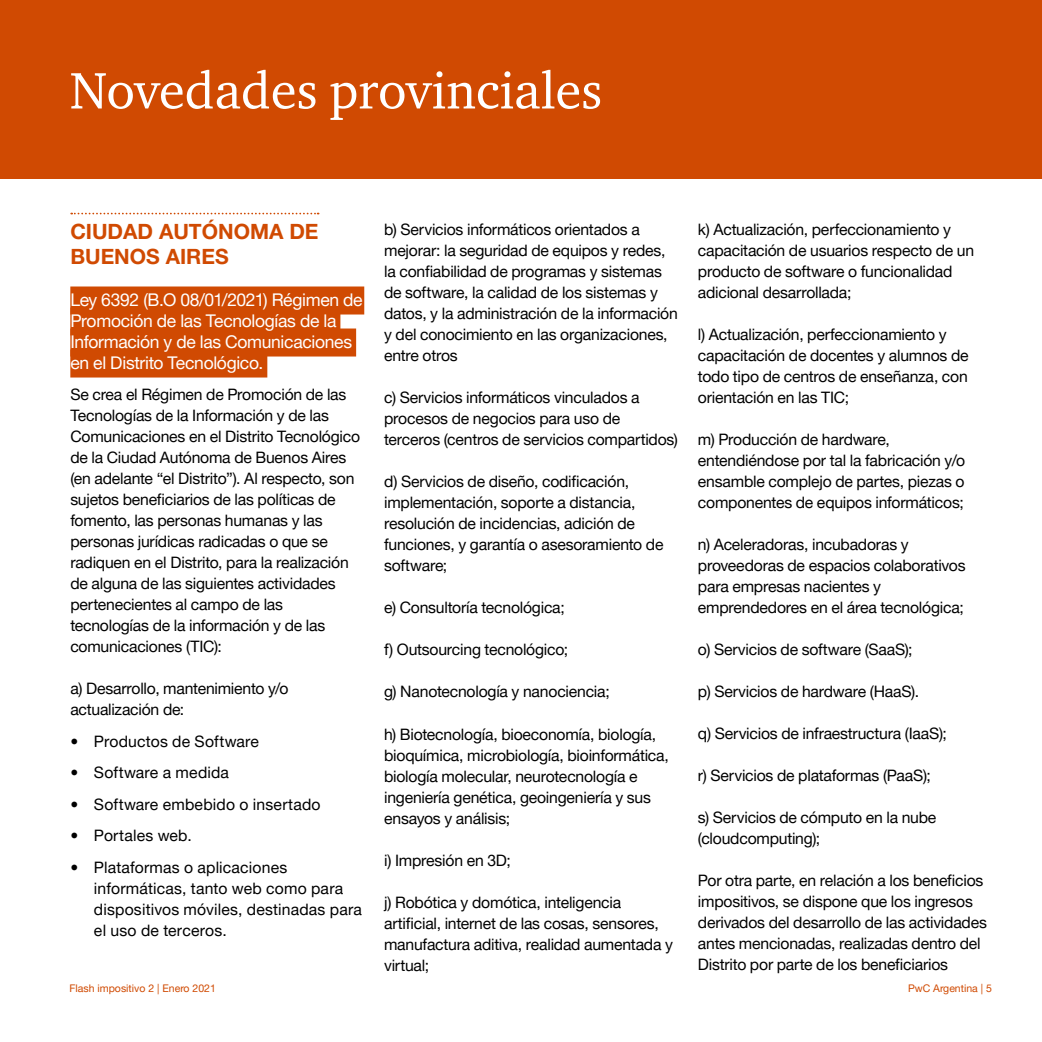
<style>
.page{position:relative;width:1042px;height:1042px;background:#fff}
.page>*{position:absolute;margin:0;border:0;box-sizing:border-box;transform-origin:0 0}
.t1{font:52.5px "ITC Charter Com";color:#fff}
.t2{font:700 21px/24.5px "Helvetica Neue LT Pro";color:#d04a02}
.t3{font:17.5px/21px "Helvetica Neue LT Pro";letter-spacing:-.02em;color:#fff}
.t4{font:15.75px/21px "Helvetica Neue LT Pro";letter-spacing:-.015em;color:#000}
.t5{font:15.75px/21px "Helvetica Neue LT Pro";letter-spacing:.01em;color:#000}
.t6{font:15.75px "Helvetica Neue LT Pro";letter-spacing:.015em;color:#000}
.t7{font:10.5px "Helvetica Neue LT Pro";color:#d04a02}
</style>
<div class="page">
<svg style="left:71px;top:213px;width:248px;height:1px"></svg>
<div style="left:70px;top:286px;width:294px;height:28px;background:#d04a02"></div>
<div style="left:70px;top:307px;width:270px;height:28px;background:#d04a02"></div>
<div style="left:70px;top:328px;width:286px;height:28px;background:#d04a02"></div>
<div style="left:70px;top:349px;width:197px;height:28px;background:#d04a02"></div>
<div style="left:0;top:0;width:1042px;height:179px;background:#d04a02"></div>
<h1 class="t1" style="left:70px;top:58px;width:534px">Novedades provinciales</h1>
<h2 class="t2" style="left:70px;top:219px;width:250px">CIUDAD AUTÓNOMA DE<br>BUENOS AIRES</h2>
<p class="t3" style="left:70px;top:289px;width:294px">Ley 6392 (B.O 08/01/2021) Régimen de Promoción de las Tecnologías de la Información y de las Comunicaciones en el Distrito Tecnológico.</p>
<p class="t4" style="left:70px;top:384px;width:291px">Se crea el Régimen de Promoción de las Tecnologías de la Información y de las Comunicaciones en el Distrito Tecnológico de la Ciudad Autónoma de Buenos Aires (en adelante “el Distrito”). Al respecto, son sujetos beneficiarios de las políticas de fomento, las personas humanas y las personas jurídicas radicadas o que se radiquen en el Distrito, para la realización de alguna de las siguientes actividades pertenecientes al campo de las tecnologías de la información y de las comunicaciones (TIC):</p>
<p class="t4" style="left:70px;top:678px;width:220px">a) Desarrollo, mantenimiento y/o actualización de:</p>
<p class="t5" style="left:70px;top:730px;width:190px">• Productos de Software</p>
<p class="t5" style="left:70px;top:762px;width:160px">• Software a medida</p>
<p class="t5" style="left:70px;top:793px;width:252px">• Software embebido o insertado</p>
<p class="t6" style="left:70px;top:826px;width:123px">• Portales web.</p>
<p class="t5" style="left:94px;top:856px;width:269px;text-indent:-24px">• Plataformas o aplicaciones informáticas, tanto web como para dispositivos móviles, destinadas para el uso de terceros.</p>
<p class="t4" style="left:384px;top:219px;width:295px">b) Servicios informáticos orientados a mejorar: la seguridad de equipos y redes, la confiabilidad de programas y sistemas de software, la calidad de los sistemas y datos, y la administración de la información y del conocimiento en las organizaciones, entre otros</p>
<p class="t4" style="left:384px;top:387px;width:295px">c) Servicios informáticos vinculados a procesos de negocios para uso de terceros (centros de servicios compartidos)</p>
<p class="t4" style="left:384px;top:471px;width:281px">d) Servicios de diseño, codificación, implementación, soporte a distancia, resolución de incidencias, adición de funciones, y garantía o asesoramiento de software;</p>
<p class="t4" style="left:384px;top:597px;width:182px">e) Consultoría tecnológica;</p>
<p class="t4" style="left:384px;top:639px;width:186px">f) Outsourcing tecnológico;</p>
<p class="t4" style="left:384px;top:681px;width:227px">g) Nanotecnología y nanociencia;</p>
<p class="t4" style="left:384px;top:723px;width:286px">h) Biotecnología, bioeconomía, biología, bioquímica, microbiología, bioinformática, biología molecular, neurotecnología e ingeniería genética, geoingeniería y sus ensayos y análisis;</p>
<p class="t4" style="left:384px;top:849px;width:128px">i) Impresión en 3D;</p>
<p class="t4" style="left:384px;top:891px;width:290px">j) Robótica y domótica, inteligencia artificial, internet de las cosas, sensores, manufactura aditiva, realidad aumentada y virtual;</p>
<p class="t4" style="left:698px;top:219px;width:278px">k) Actualización, perfeccionamiento y capacitación de usuarios respecto de un producto de software o funcionalidad adicional desarrollada;</p>
<p class="t4" style="left:698px;top:324px;width:272px">l) Actualización, perfeccionamiento y capacitación de docentes y alumnos de todo tipo de centros de enseñanza, con orientación en las TIC;</p>
<p class="t4" style="left:698px;top:429px;width:269px">m) Producción de hardware, entendiéndose por tal la fabricación y/o ensamble complejo de partes, piezas o componentes de equipos informáticos;</p>
<p class="t4" style="left:698px;top:534px;width:269px">n) Aceleradoras, incubadoras y proveedoras de espacios colaborativos para empresas nacientes y emprendedores en el área tecnológica;</p>
<p class="t4" style="left:698px;top:639px;width:216px">o) Servicios de software (SaaS);</p>
<p class="t4" style="left:698px;top:681px;width:223px">p) Servicios de hardware (HaaS).</p>
<p class="t4" style="left:698px;top:723px;width:250px">q) Servicios de infraestructura (IaaS);</p>
<p class="t4" style="left:698px;top:765px;width:234px">r) Servicios de plataformas (PaaS);</p>
<p class="t4" style="left:698px;top:807px;width:240px">s) Servicios de cómputo en la nube (cloudcomputing);</p>
<p class="t4" style="left:698px;top:870px;width:290px">Por otra parte, en relación a los beneficios impositivos, se dispone que los ingresos derivados del desarrollo de las actividades antes mencionadas, realizadas dentro del Distrito por parte de los beneficiarios</p>
<p class="t7" style="left:69px;top:982px;width:148px">Flash impositivo 2 | Enero 2021</p>
<p class="t7" style="left:908px;top:982px;width:85px">PwC Argentina | 5</p>
</div>
